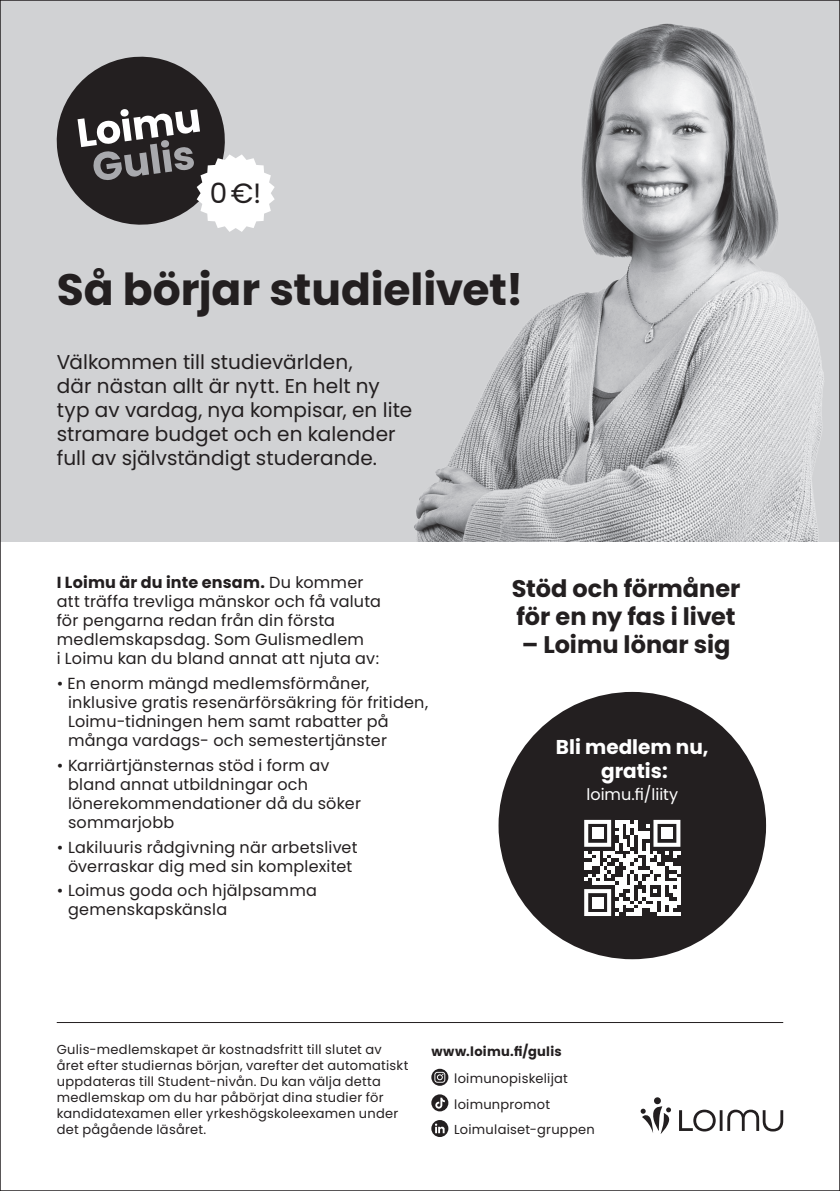
<style>
.page{position:relative;width:840px;height:1191px;background:#fff}
.page>*{position:absolute;margin:0;border:0;box-sizing:border-box;transform-origin:0 0}
.t1{font:700 44px "Poppins";letter-spacing:-.005em;color:#231f20}
.t2{font:27.8px "Poppins";color:#231f20}
.t3{font:700 24px/28px "Poppins";letter-spacing:-.005em;color:#231f20}
.t4{font:20px/24px "Poppins";letter-spacing:.005em;color:#231f20}
.t5{font:700 20px/24px "Poppins";color:#fff;text-align:center}
.t6{font:16px/19px "Poppins";letter-spacing:.015em;color:#231f20}
.t7{font:16px "Poppins";color:#fff}
.t8{font:13px/16px "Poppins";letter-spacing:.02em;color:#231f20}
.t9{font:700 13px "Poppins";letter-spacing:.02em;color:#231f20}
.s1{font-weight:700}
</style>
<div class="page">
<div style="left:0;top:0;width:839px;height:541px;background:#d1d2d4"></div>
<div style="left:498px;top:692px;width:267px;height:267px;background:#231f20;border-radius:50%"></div>
<svg style="left:584px;top:820px;width:96px;height:96px"></svg>
<div style="left:591px;top:827px;width:12px;height:12px;background:#fff"></div>
<div style="left:660px;top:827px;width:12px;height:12px;background:#fff"></div>
<div style="left:591px;top:896px;width:12px;height:12px;background:#fff"></div>
<img style="left:414px;top:23px;width:410px;height:518px">
<svg style="left:56px;top:56px;width:218px;height:176px"></svg>
<hr style="left:57px;top:1022px;width:725px;height:1px;background:#231f20">
<svg style="left:679px;top:1109px;width:103px;height:22px"></svg>
<svg style="left:653px;top:1097px;width:7px;height:7px"></svg>
<svg style="left:640px;top:1106px;width:30px;height:28px"></svg>
<svg style="left:431px;top:1068px;width:17px;height:17px"></svg>
<svg style="left:434px;top:1071px;width:11px;height:11px"></svg>
<svg style="left:435px;top:1072px;width:9px;height:9px"></svg>
<svg style="left:436px;top:1073px;width:7px;height:7px"></svg>
<svg style="left:431px;top:1094px;width:17px;height:17px"></svg>
<svg style="left:435px;top:1097px;width:9px;height:11px"></svg>
<svg style="left:431px;top:1120px;width:17px;height:17px"></svg>
<svg style="left:434px;top:1123px;width:10px;height:10px"></svg>
<h2 class="t2" style="left:210px;top:177px;width:53px">0 €!</h2>
<h1 class="t1" style="left:57px;top:264px;width:468px">Så börjar studielivet!</h1>
<p class="t4" style="left:57px;top:350px;width:357px">Välkommen till studievärlden,<br>där nästan allt är nytt. En helt ny typ av vardag, nya kompisar, en lite stramare budget och en kalender full av självständigt studerande.</p>
<p class="t6" style="left:57px;top:573px;width:325px"><span class="s1">I Loimu är du inte ensam.</span> Du kommer att träffa trevliga mänskor och få valuta för pengarna redan från din första medlemskapsdag. Som Gulismedlem<br>i Loimu kan du bland annat att njuta av:</p>
<p class="t6" style="left:68px;top:674px;width:361px;text-indent:-11px">• En enorm mängd medlemsförmåner, inklusive gratis resenärförsäkring för fritiden, Loimu-tidningen hem samt rabatter på många vardags- och semestertjänster</p>
<p class="t6" style="left:68px;top:756px;width:294px;text-indent:-11px">• Karriärtjänsternas stöd i form av bland annat utbildningar och lönerekommendationer då du söker sommarjobb</p>
<p class="t6" style="left:57px;top:837px;width:302px;text-align:center">• Lakiluuris rådgivning när arbetslivet överraskar dig med sin komplexitet</p>
<p class="t6" style="left:68px;top:881px;width:250px;text-indent:-11px">• Loimus goda och hjälpsamma gemenskapskänsla</p>
<h3 class="t3" style="left:511px;top:574px;width:230px">Stöd och förmåner för en ny fas i livet</h3>
<h3 class="t3" style="left:521px;top:630px;width:210px">– Loimu lönar sig</h3>
<p class="t5" style="left:555px;top:734px;width:154px">Bli medlem nu, gratis:</p>
<p class="t7" style="left:586px;top:784px;width:93px">loimu.fi/liity</p>
<p class="t8" style="left:57px;top:1041px;width:353px">Gulis-medlemskapet är kostnadsfritt till slutet av året efter studiernas början, varefter det automatiskt uppdateras till Student-nivån. Du kan välja detta medlemskap om du har påbörjat dina studier för kandidatexamen eller yrkeshögskoleexamen under det pågående läsåret.</p>
<p class="t9" style="left:431px;top:1044px;width:132px">www.loimu.fi/gulis</p>
<p class="t8" style="left:454px;top:1065px;width:142px;line-height:25.6px">loimunopiskelijat loimunpromot<br>Loimulaiset-gruppen</p>
</div>
